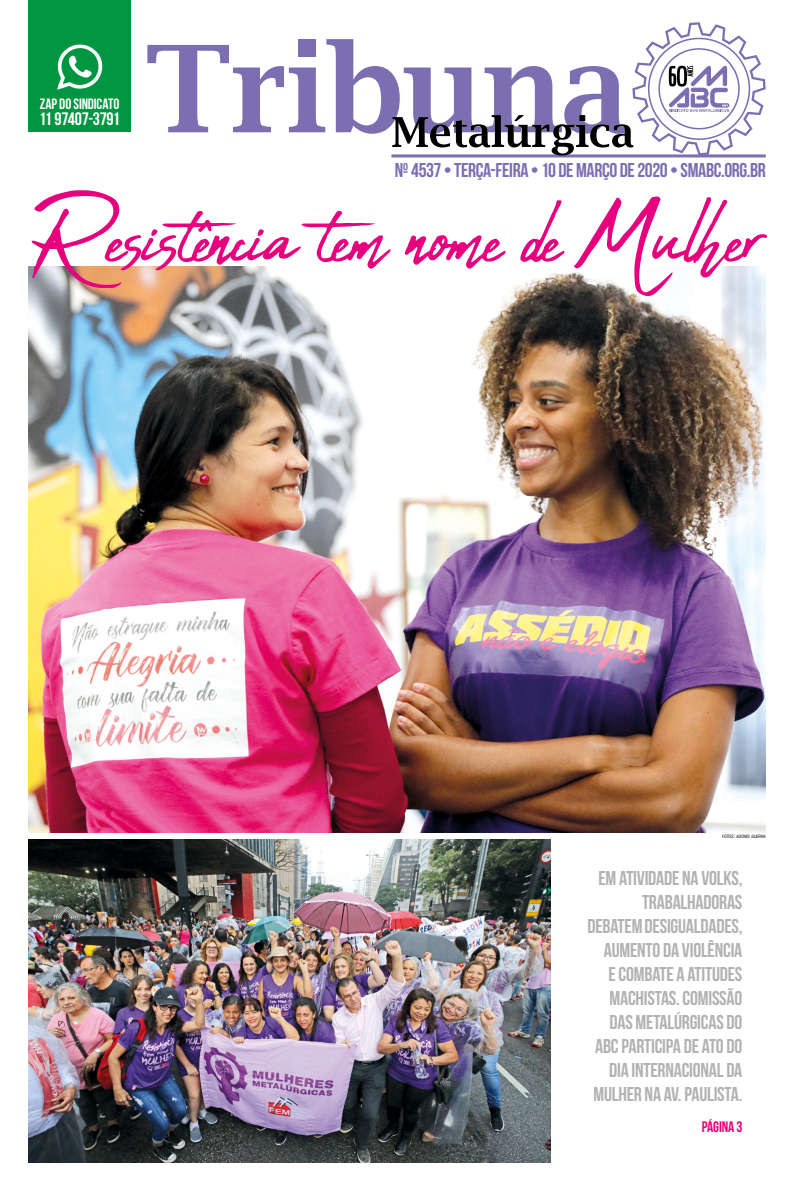
<style>
.page{position:relative;width:794px;height:1191px;background:#fff}
.page>*{position:absolute;margin:0;border:0;box-sizing:border-box;transform-origin:0 0}
.t1{font:117px "Abuget";letter-spacing:-.02em;color:#e6007d}
.t2{font:20px/24px "Bebas Neue";letter-spacing:-.01em;color:#b3b2b2;text-align:right}
.t3{font:20px "Bebas Neue";letter-spacing:-.02em;color:#7c6eb0}
.t4{font:18px "Bebas Neue";letter-spacing:-.01em;color:#fff}
.t5{font:15.2px "Bebas Neue";letter-spacing:-.01em;color:#e6007d}
.t6{font:15px "Bebas Neue";letter-spacing:-.005em;color:#fff}
.t7{font:italic condensed 4.4px "Swiss 721 BT";color:#000}
.s1{font-size:6.2px}
</style>
<div class="page">
<hr style="left:391px;top:154px;width:374px;height:3px;background:#7c6eb0">
<svg style="left:147px;top:22px;width:618px;height:133px"></svg>
<div style="left:28px;top:0;width:103px;height:131px;background:#009641"></div>
<svg style="left:57px;top:44px;width:45px;height:46px"></svg>
<img style="left:29px;top:839px;width:521px;height:323px">
<img style="left:29px;top:266px;width:736px;height:566px">
<p class="t6" style="left:40px;top:96px;width:81px">ZAP DO SINDICATO</p>
<p class="t4" style="left:39px;top:109px;width:83px">11 97407-3791</p>
<p class="t3" style="left:395px;top:159px;width:372px">Nº 4537 • TERÇA-FEIRA • 10 DE MARÇO DE 2020 • SMABC.ORG.BR</p>
<h1 class="t1" style="left:31px;top:171px;width:733px">Resistência tem nome de Mulher</h1>
<p class="t7" style="left:722px;top:833px;width:45px">FOTOS<span class="s1">:</span> ADONIS GUERRA</p>
<p class="t2" style="left:587px;top:865px;width:156px">EM ATIVIDADE NA VOLKS,<br>TRABALHADORAS<br>DEBATEM DESIGUALDADES,<br>AUMENTO DA VIOLÊNCIA<br>E COMBATE A ATITUDES<br>MACHISTAS. COMISSÃO<br>DAS METALÚRGICAS DO<br>ABC PARTICIPA DE ATO DO<br>DIA INTERNACIONAL DA<br>MULHER NA AV. PAULISTA.</p>
<p class="t5" style="left:702px;top:1118px;width:42px">página 3</p>
</div>
